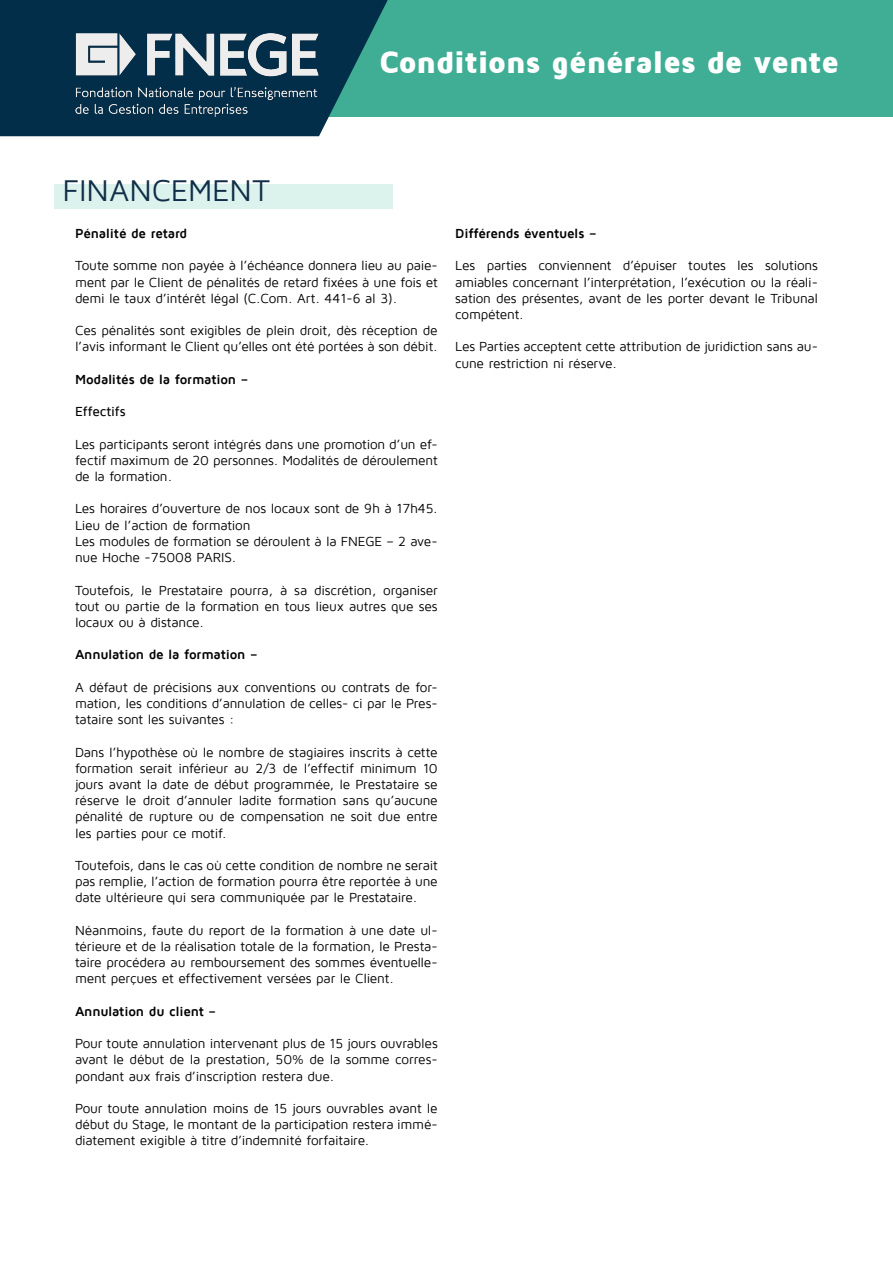
<style>
.page{position:relative;width:893px;height:1263px;background:#fff}
.page>*{position:absolute;margin:0;border:0;box-sizing:border-box;transform-origin:0 0}
.t1{font:900 31.5px "Maven Pro";letter-spacing:-.015em;color:#fff}
.t2{font:30.9px "Maven Pro";letter-spacing:-.005em;color:#112e48}
.t3{font:13.5px/16.2px "Maven Pro";letter-spacing:-.015em;color:#000;text-align:justify}
.t4{font:700 13.5px "Maven Pro";letter-spacing:-.015em;color:#000}
.t5{font:500 13.5px "Maven Pro";letter-spacing:.005em;color:#000}
</style>
<div class="page">
<div style="left:0;top:0;width:893px;height:117px;background:#3fae94"></div>
<svg style="left:0;top:0;width:388px;height:136px;background:#134358"></svg>
<img style="left:75px;top:34px;width:243px;height:83px">
<div style="left:54px;top:185px;width:338px;height:24px;background:#dcf2ed"></div>
<h1 class="t1" style="left:379px;top:45px;width:461px">Conditions générales de vente</h1>
<p class="t2" style="left:63px;top:174px;width:209px">FINANCEMENT</p>
<p class="t4" style="left:75px;top:226px;width:114px">Pénalité de retard</p>
<p class="t3" style="left:75px;top:258px;width:364px">Toute somme non payée à l’échéance donnera lieu au paie&shy;ment par le Client de pénalités de retard fixées à une fois et demi le taux d’intérêt légal (C.Com. Art. 441-6 al 3).</p>
<p class="t3" style="left:75px;top:323px;width:364px">Ces pénalités sont exigibles de plein droit, dès réception de l’avis informant le Client qu’elles ont été portées à son débit.</p>
<p class="t4" style="left:75px;top:372px;width:175px">Modalités de la formation –</p>
<p class="t5" style="left:75px;top:405px;width:52px">Effectifs</p>
<p class="t3" style="left:75px;top:436px;width:364px">Les participants seront intégrés dans une promotion d’un ef&shy;fectif maximum de 20 personnes. Modalités de déroulement de la formation.</p>
<p class="t3" style="left:75px;top:501px;width:364px">Les horaires d’ouverture de nos locaux sont de 9h à 17h45.<br>Lieu de l’action de formation</p>
<p class="t3" style="left:75px;top:533px;width:364px">Les modules de formation se déroulent à la FNEGE – 2 ave&shy;nue Hoche -75008 PARIS.</p>
<p class="t3" style="left:75px;top:582px;width:364px">Toutefois, le Prestataire pourra, à sa discrétion, organiser tout ou partie de la formation en tous lieux autres que ses locaux ou à distance.</p>
<p class="t4" style="left:75px;top:648px;width:184px">Annulation de la formation –</p>
<p class="t3" style="left:75px;top:679px;width:364px">A défaut de précisions aux conventions ou contrats de for&shy;mation, les conditions d’annulation de celles- ci par le Pres&shy;tataire sont les suivantes :</p>
<p class="t3" style="left:75px;top:744px;width:364px">Dans l’hypothèse où le nombre de stagiaires inscrits à cette formation serait inférieur au 2/3 de l’effectif minimum 10 jours avant la date de début programmée, le Prestataire se réserve le droit d’annuler ladite formation sans qu’aucune pénalité de rupture ou de compensation ne soit due entre les parties pour ce motif.</p>
<p class="t3" style="left:75px;top:857px;width:364px">Toutefois, dans le cas où cette condition de nombre ne serait pas remplie, l’action de formation pourra être reportée à une date ultérieure qui sera communiquée par le Prestataire.</p>
<p class="t3" style="left:75px;top:922px;width:364px">Néanmoins, faute du report de la formation à une date ul&shy;térieure et de la réalisation totale de la formation, le Presta&shy;taire procédera au remboursement des sommes éventuelle&shy;ment perçues et effectivement versées par le Client.</p>
<p class="t4" style="left:75px;top:1004px;width:143px">Annulation du client –</p>
<p class="t3" style="left:75px;top:1036px;width:364px">Pour toute annulation intervenant plus de 15 jours ouvrables avant le début de la prestation, 50% de la somme corres&shy;pondant aux frais d’inscription restera due.</p>
<p class="t3" style="left:75px;top:1100px;width:364px">Pour toute annulation moins de 15 jours ouvrables avant le début du Stage, le montant de la participation restera immé&shy;diatement exigible à titre d’indemnité forfaitaire.</p>
<p class="t4" style="left:455px;top:226px;width:143px">Différends éventuels –</p>
<p class="t3" style="left:455px;top:258px;width:364px">Les parties conviennent d’épuiser toutes les solutions amiables concernant l’interprétation, l’exécution ou la réali&shy;sation des présentes, avant de les porter devant le Tribunal compétent.</p>
<p class="t3" style="left:455px;top:339px;width:364px">Les Parties acceptent cette attribution de juridiction sans au&shy;cune restriction ni réserve.</p>
</div>
